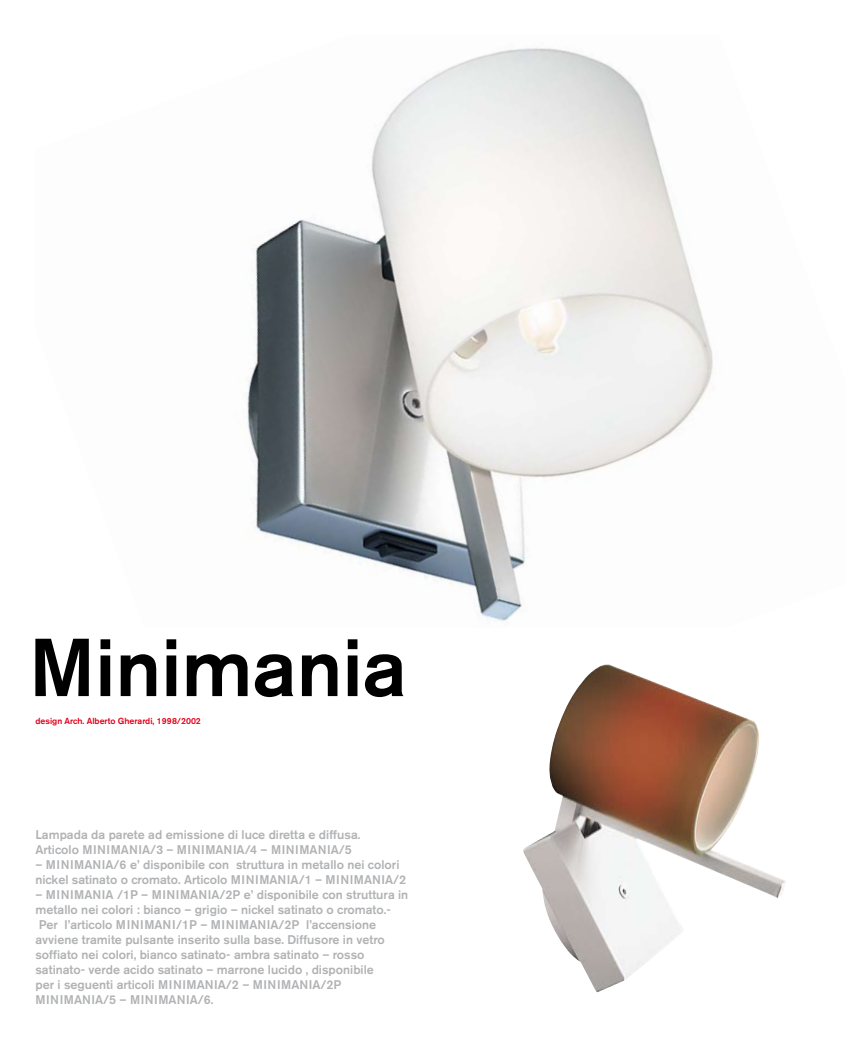
<style>
.page{position:relative;width:851px;height:1063px;background:#fff}
.page>*{position:absolute;margin:0;border:0;box-sizing:border-box;transform-origin:0 0}
.t1{font:500 81.25px "Akzidenz Grotesk BE";color:#000}
.t2{font:500 12.5px/15px "Akzidenz Grotesk BE";color:#b1b2b4}
.t3{font:500 8.75px "Akzidenz Grotesk BE";color:#e2001a}
</style>
<div class="page">
<img style="left:247px;top:48px;width:466px;height:573px">
<img style="left:523px;top:664px;width:262px;height:329px">
<h1 class="t1" style="left:29px;top:618px;width:379px">Minimania</h1>
<p class="t3" style="left:35px;top:716px;width:167px">design Arch. Alberto Gherardi, 1998/2002</p>
<p class="t2" style="left:35px;top:827px;width:326px">Lampada da parete ad emissione di luce diretta e diffusa.<br>Articolo MINIMANIA/3 – MINIMANIA/4 – MINIMANIA/5</p>
<p class="t2" style="left:35px;top:857px;width:372px">– MINIMANIA/6 e’ disponibile con struttura in metallo nei colori nickel satinato o cromato. Articolo MINIMANIA/1 – MINIMANIA/2</p>
<p class="t2" style="left:35px;top:887px;width:374px">– MINIMANIA /1P – MINIMANIA/2P e’ disponibile con struttura in metallo nei colori : bianco – grigio – nickel satinato o cromato.- Per l’articolo MINIMANI/1P – MINIMANIA/2P l’accensione avviene tramite pulsante inserito sulla base. Diffusore in vetro soffiato nei colori, bianco satinato- ambra satinato – rosso satinato- verde acido satinato – marrone lucido , disponibile<br>per i seguenti articoli MINIMANIA/2 – MINIMANIA/2P MINIMANIA/5 – MINIMANIA/6.</p>
</div>
